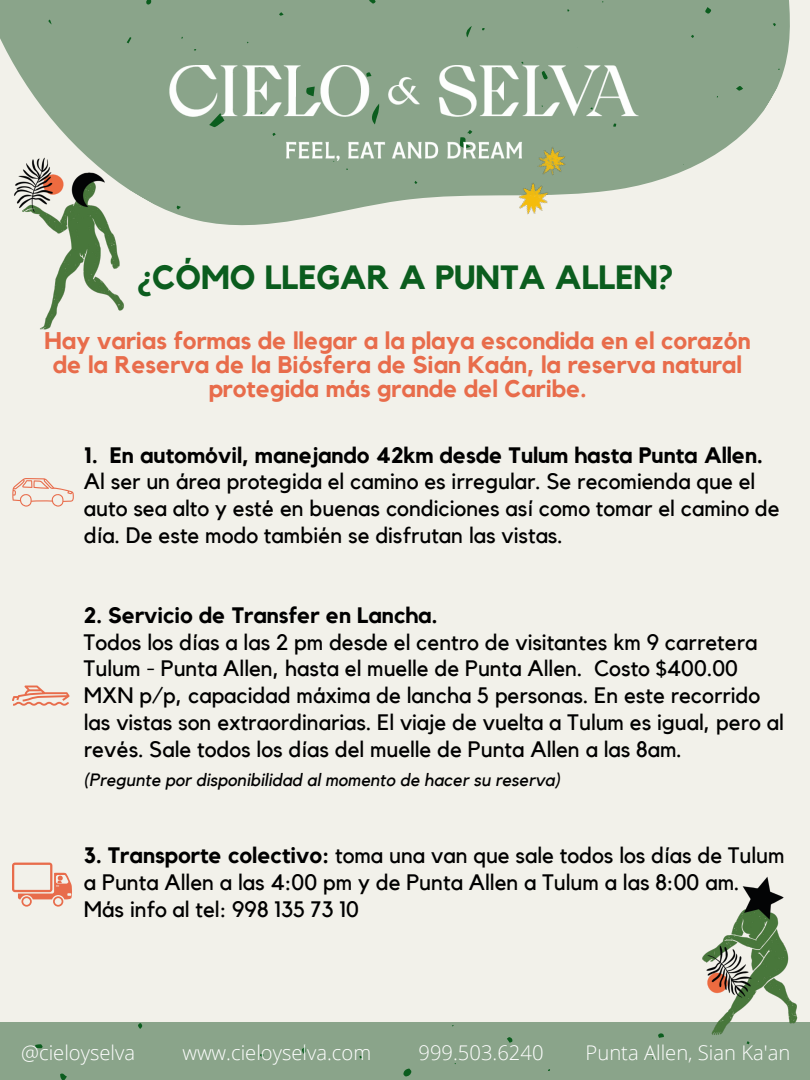
<style>
.page{position:relative;width:810px;height:1080px;background:#fff}
.page>*{position:absolute;margin:0;border:0;box-sizing:border-box;transform-origin:0 0}
.t1{font:700 33.56px "Kollektif";color:#0b5d1e}
.t2{font:700 24px/23.9px "Kollektif";color:#e86c4b;text-align:center}
.t3{font:22.31px/26.8px "Kollektif";color:#000}
.t4{font:700 22.31px "Kollektif";color:#000}
.t5{font:300 20.25px "Open Sans";color:#fff}
.t6{font:italic 17.75px "Kollektif";color:#000}
.s1{font-weight:700}
</style>
<div class="page">
<div style="left:0;top:0;width:810px;height:1039px;background:#f2f1ea"></div>
<svg style="left:0;top:0;width:790px;height:226px;fill:#8aa48a"></svg>
<svg style="left:463px;top:24px;width:11px;height:13px"></svg>
<svg style="left:279px;top:12px;width:5px;height:5px"></svg>
<svg style="left:772px;top:22px;width:4px;height:5px"></svg>
<svg style="left:145px;top:0;width:8px;height:6px"></svg>
<svg style="left:48px;top:19px;width:5px;height:6px"></svg>
<svg style="left:736px;top:85px;width:8px;height:7px"></svg>
<svg style="left:176px;top:205px;width:5px;height:5px"></svg>
<svg style="left:414px;top:181px;width:4px;height:3px"></svg>
<svg style="left:481px;top:27px;width:4px;height:4px"></svg>
<svg style="left:704px;top:7px;width:8px;height:8px"></svg>
<svg style="left:369px;top:0;width:7px;height:4px"></svg>
<div style="left:0;top:1022px;width:810px;height:58px;background:#8aa48a"></div>
<svg style="left:507px;top:1037px;width:6px;height:6px"></svg>
<svg style="left:302px;top:1045px;width:4px;height:9px"></svg>
<svg style="left:138px;top:1023px;width:4px;height:6px"></svg>
<svg style="left:403px;top:1069px;width:8px;height:8px"></svg>
<svg style="left:60px;top:1072px;width:7px;height:8px"></svg>
<svg style="left:35px;top:1044px;width:8px;height:4px"></svg>
<svg style="left:260px;top:1054px;width:4px;height:3px"></svg>
<img style="left:503px;top:160px;width:80px;height:66px">
<img style="left:169px;top:66px;width:470px;height:94px">
<svg style="left:12px;top:686px;width:58px;height:20px"></svg>
<svg style="left:12px;top:478px;width:62px;height:29px"></svg>
<svg style="left:12px;top:863px;width:60px;height:44px"></svg>
<img style="left:0;top:39px;width:133px;height:291px">
<img style="left:595px;top:876px;width:215px;height:188px">
<p class="t1" style="left:138px;top:262px;width:537px">¿CÓMO LLEGAR A PUNTA ALLEN?</p>
<p class="t2" style="left:44px;top:330px;width:708px">Hay varias formas de llegar a la playa escondida en el corazón de la Reserva de la Biósfera de Sian Kaán, la reserva natural protegida más grande del Caribe.</p>
<p class="t4" style="left:84px;top:445px;width:680px">1. En automóvil, manejando 42km desde Tulum hasta Punta Allen.</p>
<p class="t3" style="left:84px;top:469px;width:697px">Al ser un área protegida el camino es irregular. Se recomienda que el auto sea alto y esté en buenas condiciones así como tomar el camino de día. De este modo también se disfrutan las vistas.</p>
<p class="t4" style="left:84px;top:605px;width:355px">2. Servicio de Transfer en Lancha.</p>
<p class="t3" style="left:84px;top:629px;width:701px">Todos los días a las 2 pm desde el centro de visitantes km 9 carretera Tulum - Punta Allen, hasta el muelle de Punta Allen. Costo $400.00<br>MXN p/p, capacidad máxima de lancha 5 personas. En este recorrido las vistas son extraordinarias. El viaje de vuelta a Tulum es igual, pero al revés. Sale todos los días del muelle de Punta Allen a las 8am.</p>
<p class="t6" style="left:84px;top:771px;width:478px">(Pregunte por disponibilidad al momento de hacer su reserva)</p>
<p class="t3" style="left:84px;top:843px;width:702px"><span class="s1">3. Transporte colectivo:</span> toma una van que sale todos los días de Tulum a Punta Allen a las 4:00 pm y de Punta Allen a Tulum a las 8:00 am.<br>Más info al tel: 998 135 73 10</p>
<p class="t5" style="left:21px;top:1038px;width:115px">@cieloyselva</p>
<p class="t5" style="left:182px;top:1038px;width:190px">www.cieloyselva.com</p>
<p class="t5" style="left:419px;top:1038px;width:127px">999.503.6240</p>
<p class="t5" style="left:586px;top:1038px;width:206px">Punta Allen, Sian Ka'an</p>
</div>
